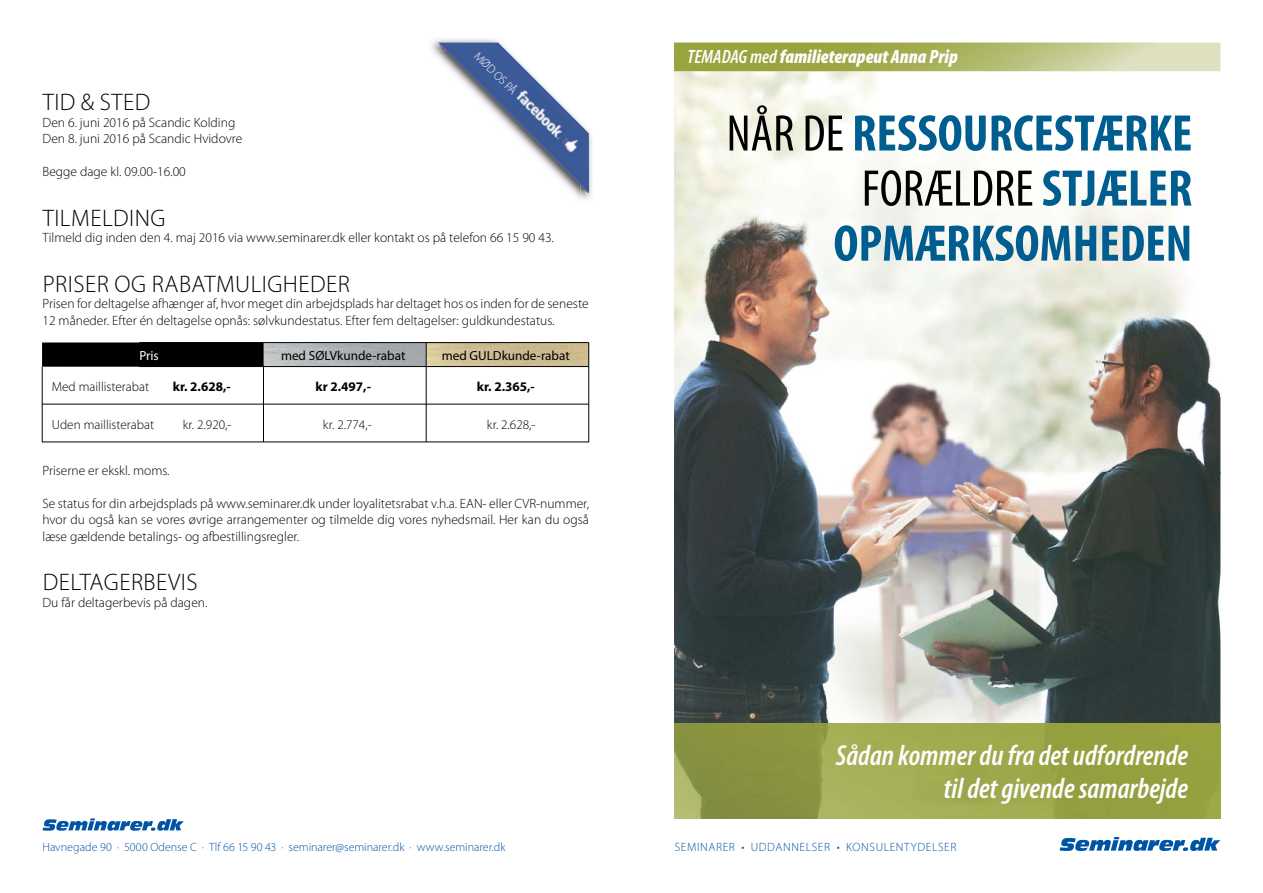
<style>
.page{position:relative;width:1263px;height:893px;background:#fff}
.page>*{position:absolute;margin:0;border:0;box-sizing:border-box;transform-origin:0 0}
.t1{font:700 condensed 51.9px/55.1px "Myriad Pro";color:#005d8f;text-align:right}
.t2{font:italic 600 condensed 29.1px/33px "Myriad Pro";color:#fff;text-align:right}
.t3{font:300 24px "Myriad Pro";letter-spacing:.02em;color:#000}
.t4{font:italic 900 condensed 19.35px "Myriad Pro";color:#fff}
.t5{font:300 13.5px/16.5px "Myriad Pro";color:#000}
.t6{font:300 13.2px "Myriad Pro";color:#000}
.t7{font:13.2px "Myriad Pro";color:#000}
.t8{font:700 13.2px "Myriad Pro";color:#000}
.t9{font:13.2px "Myriad Pro";color:#fff}
.t10{font:300 12px "Myriad Pro";letter-spacing:.01em;color:#0054a6}
.t11{font:300 12px "Myriad Pro";letter-spacing:.05em;color:#0054a6}
.t12{font:300 12px "Myriad Pro";color:#fff}
.s1{font-weight:600}
.s2{font-weight:400;color:#000}
</style>
<div class="page">
<img style="left:432px;top:39px;width:160px;height:160px">
<img style="left:432px;top:50px;width:149px;height:149px">
<svg style="left:438px;top:43px;width:151px;height:150px"></svg>
<img style="left:506px;top:80px;width:68px;height:68px">
<img style="left:557px;top:131px;width:28px;height:27px">
<hr style="left:42px;top:367px;width:1px;height:75px;background:#000">
<hr style="left:263px;top:365px;width:1px;height:77px;background:#000">
<img style="left:265px;top:343px;width:323px;height:23px">
<div style="left:42px;top:342px;width:223px;height:25px;background:#000"></div>
<hr style="left:42px;top:404px;width:547px;height:1px;background:#000">
<hr style="left:139px;top:342px;width:450px;height:1px;background:#000">
<hr style="left:139px;top:366px;width:450px;height:1px;background:#000">
<hr style="left:42px;top:442px;width:547px;height:1px;background:#000">
<hr style="left:426px;top:342px;width:1px;height:100px;background:#000">
<hr style="left:588px;top:342px;width:1px;height:100px;background:#000">
<svg style="left:43px;top:818px;width:141px;height:13px"></svg>
<img style="left:674px;top:43px;width:546px;height:681px">
<svg style="left:674px;top:43px;width:1px;height:28px"></svg>
<svg style="left:674px;top:724px;width:546px;height:94px;background:#98a248"></svg>
<svg style="left:1059px;top:837px;width:161px;height:14px"></svg>
<p class="t12" style="left:480px;top:51px;width:56px;rotate:45deg">MØD OS PÅ</p>
<h3 class="t3" style="left:43px;top:93px;width:109px">TID &amp; STED</h3>
<p class="t5" style="left:43px;top:115px;width:201px">Den 6. juni 2016 på Scandic Kolding<br>Den 8. juni 2016 på Scandic Hvidovre</p>
<p class="t5" style="left:43px;top:165px;width:145px">Begge dage kl. 09.00-16.00</p>
<h3 class="t3" style="left:43px;top:208px;width:124px">TILMELDING</h3>
<p class="t5" style="left:43px;top:231px;width:513px">Tilmeld dig inden den 4. maj 2016 via www.seminarer.dk eller kontakt os på telefon 66 15 90 43.</p>
<h3 class="t3" style="left:43px;top:274px;width:309px">PRISER OG RABATMULIGHEDER</h3>
<p class="t5" style="left:43px;top:297px;width:548px">Prisen for deltagelse afhænger af, hvor meget din arbejdsplads har deltaget hos os inden for de seneste<br>12 måneder. Efter én deltagelse opnås: sølvkundestatus. Efter fem deltagelser: guldkundestatus.</p>
<p class="t9" style="left:139px;top:347px;width:21px">Pris</p>
<p class="t7" style="left:281px;top:347px;width:126px">med SØLVkunde-rabat</p>
<p class="t7" style="left:442px;top:347px;width:130px">med GULDkunde-rabat</p>
<p class="t6" style="left:52px;top:382px;width:99px">Med maillisterabat</p>
<p class="t8" style="left:173px;top:379px;width:59px">kr. 2.628,-</p>
<p class="t8" style="left:315px;top:379px;width:57px">kr 2.497,-</p>
<p class="t8" style="left:477px;top:379px;width:59px">kr. 2.365,-</p>
<p class="t6" style="left:52px;top:420px;width:104px">Uden maillisterabat</p>
<p class="t6" style="left:183px;top:420px;width:50px">kr. 2.920,-</p>
<p class="t6" style="left:323px;top:420px;width:50px">kr. 2.774,-</p>
<p class="t6" style="left:487px;top:420px;width:50px">kr. 2.628,-</p>
<p class="t5" style="left:43px;top:463px;width:129px">Priserne er ekskl. moms.</p>
<p class="t5" style="left:43px;top:496px;width:548px;text-align:justify">Se status for din arbejdsplads på www.seminarer.dk under loyalitetsrabat v.h.a. EAN- eller CVR-nummer, hvor du også kan se vores øvrige arrangementer og tilmelde dig vores nyhedsmail. Her kan du også læse gældende betalings- og afbestillingsregler.</p>
<h3 class="t3" style="left:43px;top:573px;width:156px">DELTAGERBEVIS</h3>
<p class="t5" style="left:43px;top:595px;width:166px">Du får deltagerbevis på dagen.</p>
<p class="t10" style="left:43px;top:843px;width:464px">Havnegade 90 · 5000 Odense C · Tlf 66 15 90 43 · seminarer@seminarer.dk · www.seminarer.dk</p>
<h3 class="t4" style="left:687px;top:45px;width:272px"><span class="s1">TEMADAG med</span> familieterapeut Anna Prip</h3>
<h1 class="t1" style="left:726px;top:105px;width:467px"><span class="s2">NÅR DE</span> RESSOURCESTÆRKE<br><span class="s2">FORÆLDRE</span> STJÆLER<br>OPMÆRKSOMHEDEN</h1>
<h2 class="t2" style="left:836px;top:741px;width:354px">Sådan kommer du fra det udfordrende til det givende samarbejde</h2>
<p class="t11" style="left:675px;top:843px;width:283px">SEMINARER • UDDANNELSER • KONSULENTYDELSER</p>
</div>
